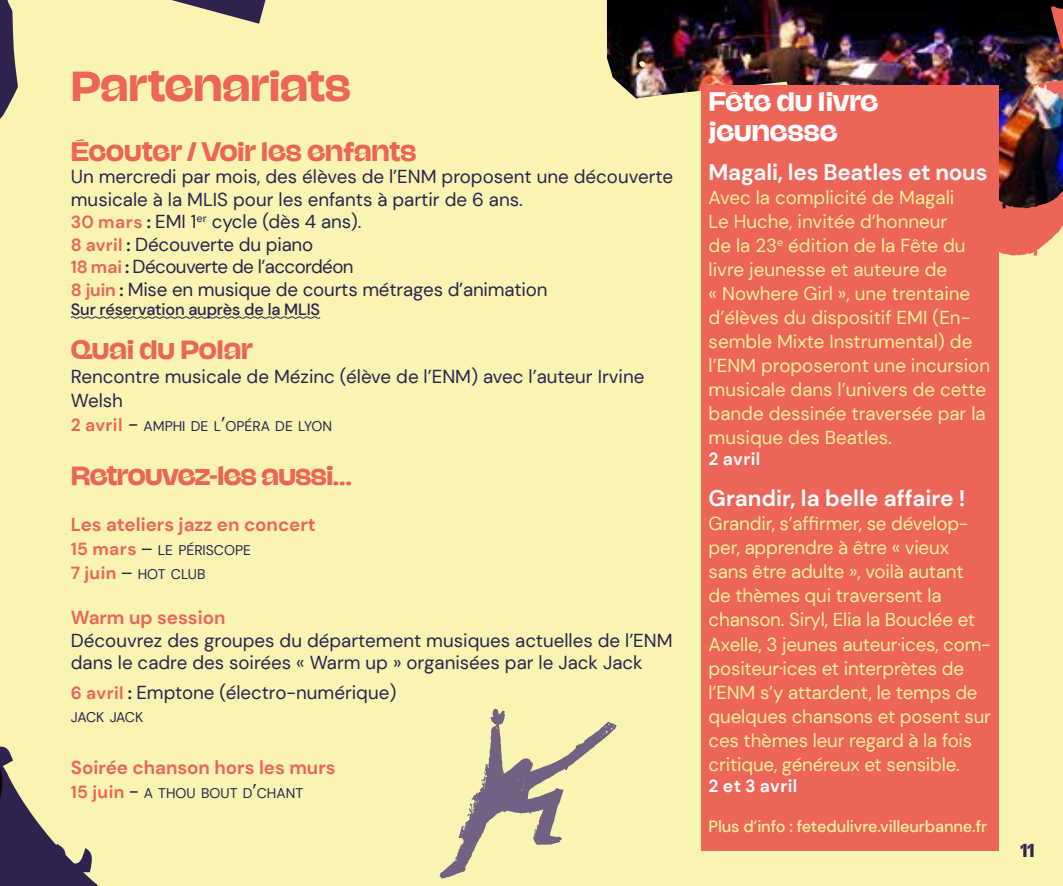
<style>
.page{position:relative;width:1063px;height:886px;background:#f9f4b2}
.page>*{position:absolute;margin:0;border:0;box-sizing:border-box;transform-origin:0 0}
.t1{font:700 40px "Na N Jaune Maxi";color:#ec6558}
.t2{font:700 25px "Na N Jaune Maxi";letter-spacing:-.005em;color:#ec6558}
.t3{font:700 25px/30px "Na N Jaune Maxi";color:#fff}
.t4{font:700 22.5px "DM Sans";letter-spacing:-.01em;color:#fff}
.t5{font:18.75px/24px "DM Sans";letter-spacing:-.01em;color:#f8f09b}
.t6{font:18.75px/22.5px "DM Sans";color:#2f224f}
.t7{font:700 18.75px "DM Sans";color:#ec6558}
.t8{font:700 17.5px "DM Sans";letter-spacing:.025em;color:#fff}
.t9{font:700 17.5px "Na N Jaune Maxi";color:#2f224f}
.t10{font:500 16.25px "DM Sans";letter-spacing:-.01em;color:#f8f09b}
.t11{font:500 16.25px "DM Sans";letter-spacing:-.01em;color:#2f224f}
.t12{font:14px/24px "DM Sans";color:#2f224f}
.t13{font:14px "DM Sans";letter-spacing:-.03em;color:#2f224f}
.s1{font-weight:700;font-size:17.5px;color:#ec6558}
.s2{font-weight:700;font-size:17.5px}
.s3{font-size:20px}
.s4{font-size:18.75px}
</style>
<div class="page">
<img style="left:0;top:767px;width:3px;height:31px">
<svg style="left:439px;top:708px;width:178px;height:171px;background:#dcd5a8"></svg>
<svg style="left:70px;top:316px;width:251px;height:3px"></svg>
<img style="left:999px;top:0;width:64px;height:256px">
<img style="left:607px;top:0;width:433px;height:209px">
<div style="left:702px;top:85px;width:297px;height:765px;background:#ec6558"></div>
<h1 class="t1" style="left:71px;top:62px;width:281px">Partenariats</h1>
<h2 class="t2" style="left:71px;top:136px;width:347px">Écouter / Voir les enfants</h2>
<p class="t6" style="left:71px;top:165px;width:604px">Un mercredi par mois, des élèves de l’ENM proposent une découverte musicale à la MLIS pour les enfants à partir de 6 ans.<br><span class="s1">30 mars</span> <span class="s2">:</span> EMI 1<sup>er</sup> cycle (dès 4 ans).<br><span class="s1">8 avril</span> <span class="s2">:</span> Découverte du piano<br><span class="s1">18 mai</span> <span class="s2">:</span> Découverte de l’accordéon<br><span class="s1">8 juin</span> <span class="s2">:</span> Mise en musique de courts métrages d’animation</p>
<p class="t11" style="left:71px;top:299px;width:251px">Sur réservation auprès de la MLIS</p>
<h2 class="t2" style="left:71px;top:334px;width:184px">Quai du Polar</h2>
<p class="t6" style="left:71px;top:364px;width:575px;line-height:24px">Rencontre musicale de Mézinc (élève de l’ENM) avec l’auteur Irvine<br>Welsh</p>
<p class="t12" style="left:71px;top:414px;width:263px"><span class="s1">2 avril</span> <span class="s3">-</span> AMPHI DE L<span class="s3">’</span>OPÉRA DE LYON</p>
<h2 class="t2" style="left:71px;top:460px;width:282px">Retrouvez-les aussi…</h2>
<p class="t7" style="left:71px;top:513px;width:246px">Les ateliers jazz en concert</p>
<p class="t12" style="left:71px;top:538px;width:182px"><span class="s1">15 mars</span> <span class="s4">–</span> LE PÉRISCOPE<br><span class="s1">7 juin</span> <span class="s4">–</span> HOT CLUB</p>
<p class="t7" style="left:71px;top:606px;width:156px">Warm up session</p>
<p class="t6" style="left:71px;top:629px;width:603px">Découvrez des groupes du département musiques actuelles de l’ENM dans le cadre des soirées « Warm up » organisées par le Jack Jack</p>
<p class="t6" style="left:71px;top:681px;width:327px"><span class="s1">6 avril</span> <span class="s2">:</span> Emptone (électro-numérique)</p>
<p class="t13" style="left:71px;top:708px;width:74px">JACK JACK</p>
<p class="t7" style="left:71px;top:756px;width:266px">Soirée chanson hors les murs</p>
<p class="t12" style="left:71px;top:781px;width:234px"><span class="s1">15 juin</span> <span class="s3">-</span> A THOU BOUT D<span class="s3">’</span>CHANT</p>
<h2 class="t3" style="left:709px;top:86px;width:171px">Fête du livre jeunesse</h2>
<p class="t4" style="left:709px;top:158px;width:280px">Magali, les Beatles et nous</p>
<p class="t5" style="left:709px;top:185px;width:283px">Avec la complicité de Magali<br>Le Huche, invitée d’honneur<br>de la 23<sup>e</sup> édition de la Fête du livre jeunesse et auteure de<br>« Nowhere Girl », une trentaine d’élèves du dispositif EMI (En&shy;semble Mixte Instrumental) de l’ENM proposeront une incursion musicale dans l’univers de cette bande dessinée traversée par la musique des Beatles.</p>
<p class="t8" style="left:709px;top:448px;width:53px">2 avril</p>
<p class="t4" style="left:709px;top:484px;width:258px">Grandir, la belle affaire !</p>
<p class="t5" style="left:709px;top:512px;width:284px">Grandir, s’affirmer, se dévelop&shy;per, apprendre à être « vieux sans être adulte », voilà autant<br>de thèmes qui traversent la chanson. Siryl, Elia la Bouclée et<br>Axelle, 3 jeunes auteur·ices, com&shy;positeur·ices et interprètes de l’ENM s’y attardent, le temps de quelques chansons et posent sur ces thèmes leur regard à la fois critique, généreux et sensible.</p>
<p class="t8" style="left:709px;top:774px;width:90px">2 et 3 avril</p>
<p class="t10" style="left:709px;top:816px;width:280px">Plus d’info : fetedulivre.villeurbanne.fr</p>
<p class="t9" style="left:1020px;top:840px;width:16px">11</p>
</div>
